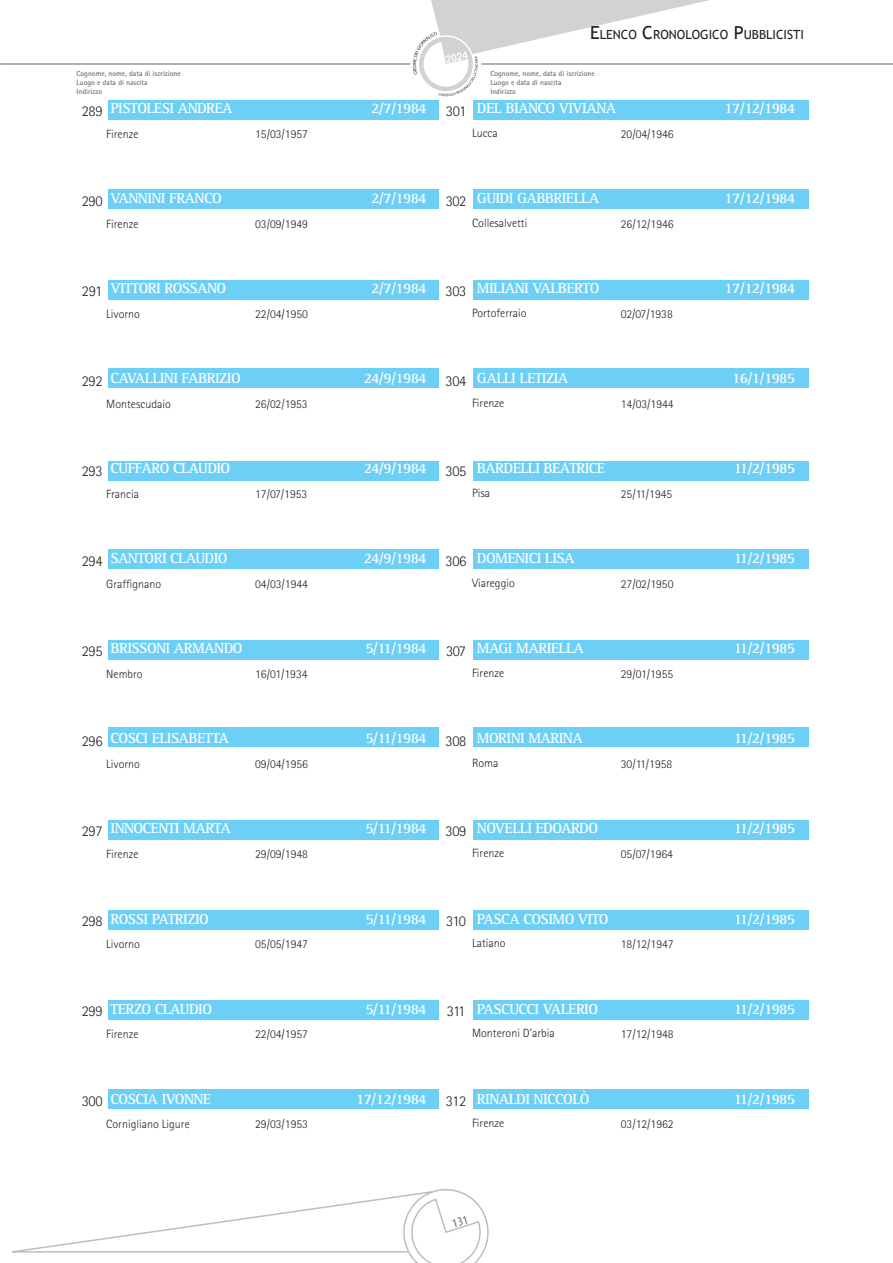
<style>
.page{position:relative;width:893px;height:1263px;background:#fff}
.page>*{position:absolute;margin:0;border:0;box-sizing:border-box;transform-origin:0 0}
.t1{font:700 15px "Rotis Serif";letter-spacing:-.04em;color:#fff}
.t2{font:300 15px "Rotis Sans Serif";letter-spacing:-.025em;color:#231f20}
.t3{font:12.6px "Trebuchet MS";color:#231f20}
.t4{font:300 12px "Rotis Sans Serif";color:#231f20}
.t5{font:700 7.5px/9px "Rotis Sans Serif";color:#6f7073}
.s1{font-size:18px}
</style>
<div class="page">
<hr style="left:481px;top:63px;width:412px;height:2px;background:#939598">
<hr style="left:0;top:63px;width:410px;height:2px;background:#939598">
<svg style="left:413px;top:0;width:332px;height:96px"></svg>
<div style="left:78px;top:1000px;width:731px;height:19px;background:#6bcff6"></div>
<div style="left:78px;top:1090px;width:731px;height:19px;background:#6bcff6"></div>
<div style="left:78px;top:550px;width:731px;height:19px;background:#6bcff6"></div>
<div style="left:78px;top:461px;width:731px;height:19px;background:#6bcff6"></div>
<div style="left:78px;top:368px;width:731px;height:19px;background:#6bcff6"></div>
<div style="left:78px;top:281px;width:731px;height:19px;background:#6bcff6"></div>
<div style="left:78px;top:910px;width:731px;height:19px;background:#6bcff6"></div>
<div style="left:78px;top:820px;width:731px;height:19px;background:#6bcff6"></div>
<div style="left:78px;top:727px;width:731px;height:20px;background:#6bcff6"></div>
<div style="left:78px;top:641px;width:731px;height:19px;background:#6bcff6"></div>
<div style="left:78px;top:190px;width:731px;height:19px;background:#6bcff6"></div>
<div style="left:78px;top:100px;width:731px;height:19px;background:#6bcff6"></div>
<div style="left:77px;top:100px;width:31px;height:1079px;background:#fff"></div>
<div style="left:439px;top:100px;width:34px;height:1079px;background:#fff"></div>
<svg style="left:12px;top:1189px;width:477px;height:74px"></svg>
<p class="t3" style="left:590px;top:28px;width:215px"><span class="s1">E</span>LENCO <span class="s1">C</span>RONOLOGICO <span class="s1">P</span>UBBLICISTI</p>
<p class="t5" style="left:77px;top:69px;width:106px">Cognome, nome, data di iscrizione<br>Luogo e data di nascita<br>Indirizzo</p>
<p class="t5" style="left:490px;top:69px;width:106px">Cognome, nome, data di iscrizione<br>Luogo e data di nascita<br>Indirizzo</p>
<p class="t2" style="left:82px;top:102px;width:22px">289</p>
<p class="t1" style="left:111px;top:100px;width:124px">PISTOLESI ANDREA</p>
<p class="t1" style="left:371px;top:100px;width:57px">2/7/1984</p>
<p class="t2" style="left:446px;top:102px;width:22px">301</p>
<p class="t1" style="left:477px;top:100px;width:141px">DEL BIANCO VIVIANA</p>
<p class="t4" style="left:106px;top:127px;width:34px">Firenze</p>
<p class="t4" style="left:255px;top:127px;width:54px">15/03/1957</p>
<p class="t4" style="left:472px;top:126px;width:27px">Lucca</p>
<p class="t4" style="left:621px;top:127px;width:54px">20/04/1946</p>
<p class="t2" style="left:82px;top:192px;width:22px">290</p>
<p class="t1" style="left:111px;top:190px;width:113px">VANNINI FRANCO</p>
<p class="t1" style="left:371px;top:190px;width:57px">2/7/1984</p>
<p class="t2" style="left:446px;top:192px;width:22px">302</p>
<p class="t1" style="left:477px;top:190px;width:124px">GUIDI GABBRIELLA</p>
<p class="t4" style="left:106px;top:217px;width:34px">Firenze</p>
<p class="t4" style="left:255px;top:217px;width:54px">03/09/1949</p>
<p class="t4" style="left:472px;top:216px;width:57px">Collesalvetti</p>
<p class="t4" style="left:621px;top:217px;width:54px">26/12/1946</p>
<p class="t2" style="left:82px;top:282px;width:22px">291</p>
<p class="t1" style="left:111px;top:280px;width:117px">VITTORI ROSSANO</p>
<p class="t1" style="left:371px;top:280px;width:57px">2/7/1984</p>
<p class="t2" style="left:446px;top:282px;width:22px">303</p>
<p class="t1" style="left:477px;top:280px;width:124px">MILIANI VALBERTO</p>
<p class="t4" style="left:106px;top:307px;width:35px">Livorno</p>
<p class="t4" style="left:255px;top:307px;width:54px">22/04/1950</p>
<p class="t4" style="left:472px;top:306px;width:56px">Portoferraio</p>
<p class="t4" style="left:621px;top:307px;width:53px">02/07/1938</p>
<p class="t2" style="left:82px;top:372px;width:22px">292</p>
<p class="t1" style="left:111px;top:370px;width:132px">CAVALLINI FABRIZIO</p>
<p class="t1" style="left:364px;top:370px;width:64px">24/9/1984</p>
<p class="t2" style="left:446px;top:372px;width:22px">304</p>
<p class="t1" style="left:477px;top:370px;width:93px">GALLI LETIZIA</p>
<p class="t4" style="left:106px;top:397px;width:66px">Montescudaio</p>
<p class="t4" style="left:255px;top:397px;width:54px">26/02/1953</p>
<p class="t4" style="left:472px;top:396px;width:34px">Firenze</p>
<p class="t4" style="left:621px;top:397px;width:54px">14/03/1944</p>
<p class="t2" style="left:82px;top:462px;width:22px">293</p>
<p class="t1" style="left:111px;top:460px;width:121px">CUFFARO CLAUDIO</p>
<p class="t1" style="left:364px;top:460px;width:64px">24/9/1984</p>
<p class="t2" style="left:446px;top:462px;width:22px">305</p>
<p class="t1" style="left:477px;top:460px;width:130px">BARDELLI BEATRICE</p>
<p class="t4" style="left:106px;top:487px;width:34px">Francia</p>
<p class="t4" style="left:255px;top:487px;width:54px">17/07/1953</p>
<p class="t4" style="left:472px;top:486px;width:20px">Pisa</p>
<p class="t4" style="left:621px;top:487px;width:53px">25/11/1945</p>
<p class="t2" style="left:82px;top:552px;width:22px">294</p>
<p class="t1" style="left:111px;top:550px;width:119px">SANTORI CLAUDIO</p>
<p class="t1" style="left:364px;top:550px;width:64px">24/9/1984</p>
<p class="t2" style="left:446px;top:552px;width:22px">306</p>
<p class="t1" style="left:477px;top:550px;width:99px">DOMENICI LISA</p>
<p class="t4" style="left:106px;top:577px;width:57px">Graffignano</p>
<p class="t4" style="left:255px;top:577px;width:54px">04/03/1944</p>
<p class="t4" style="left:472px;top:576px;width:44px">Viareggio</p>
<p class="t4" style="left:621px;top:577px;width:54px">27/02/1950</p>
<p class="t2" style="left:82px;top:642px;width:22px">295</p>
<p class="t1" style="left:111px;top:640px;width:133px">BRISSONI ARMANDO</p>
<p class="t1" style="left:365px;top:640px;width:63px">5/11/1984</p>
<p class="t2" style="left:446px;top:642px;width:22px">307</p>
<p class="t1" style="left:477px;top:640px;width:109px">MAGI MARIELLA</p>
<p class="t4" style="left:106px;top:667px;width:38px">Nembro</p>
<p class="t4" style="left:255px;top:667px;width:54px">16/01/1934</p>
<p class="t4" style="left:472px;top:666px;width:34px">Firenze</p>
<p class="t4" style="left:621px;top:667px;width:54px">29/01/1955</p>
<p class="t2" style="left:82px;top:732px;width:22px">296</p>
<p class="t1" style="left:111px;top:730px;width:120px">COSCI ELISABETTA</p>
<p class="t1" style="left:365px;top:730px;width:63px">5/11/1984</p>
<p class="t2" style="left:446px;top:732px;width:22px">308</p>
<p class="t1" style="left:477px;top:730px;width:107px">MORINI MARINA</p>
<p class="t4" style="left:106px;top:757px;width:35px">Livorno</p>
<p class="t4" style="left:255px;top:757px;width:54px">09/04/1956</p>
<p class="t4" style="left:472px;top:756px;width:28px">Roma</p>
<p class="t4" style="left:621px;top:757px;width:53px">30/11/1958</p>
<p class="t2" style="left:82px;top:822px;width:22px">297</p>
<p class="t1" style="left:111px;top:820px;width:122px">INNOCENTI MARTA</p>
<p class="t1" style="left:365px;top:820px;width:63px">5/11/1984</p>
<p class="t2" style="left:446px;top:822px;width:22px">309</p>
<p class="t1" style="left:477px;top:820px;width:123px">NOVELLI EDOARDO</p>
<p class="t4" style="left:106px;top:847px;width:34px">Firenze</p>
<p class="t4" style="left:255px;top:847px;width:54px">29/09/1948</p>
<p class="t4" style="left:472px;top:846px;width:34px">Firenze</p>
<p class="t4" style="left:621px;top:847px;width:54px">05/07/1964</p>
<p class="t2" style="left:82px;top:912px;width:22px">298</p>
<p class="t1" style="left:111px;top:910px;width:100px">ROSSI PATRIZIO</p>
<p class="t1" style="left:365px;top:910px;width:63px">5/11/1984</p>
<p class="t2" style="left:446px;top:912px;width:21px">310</p>
<p class="t1" style="left:477px;top:910px;width:133px">PASCA COSIMO VITO</p>
<p class="t4" style="left:106px;top:937px;width:35px">Livorno</p>
<p class="t4" style="left:255px;top:937px;width:54px">05/05/1947</p>
<p class="t4" style="left:472px;top:936px;width:35px">Latiano</p>
<p class="t4" style="left:621px;top:937px;width:54px">18/12/1947</p>
<p class="t2" style="left:82px;top:1002px;width:22px">299</p>
<p class="t1" style="left:111px;top:1000px;width:103px">TERZO CLAUDIO</p>
<p class="t1" style="left:365px;top:1000px;width:63px">5/11/1984</p>
<p class="t2" style="left:447px;top:1002px;width:20px">311</p>
<p class="t1" style="left:477px;top:1000px;width:123px">PASCUCCI VALERIO</p>
<p class="t4" style="left:106px;top:1027px;width:34px">Firenze</p>
<p class="t4" style="left:255px;top:1027px;width:54px">22/04/1957</p>
<p class="t4" style="left:472px;top:1026px;width:84px">Monteroni D’arbia</p>
<p class="t4" style="left:621px;top:1027px;width:54px">17/12/1948</p>
<p class="t2" style="left:82px;top:1092px;width:22px">300</p>
<p class="t1" style="left:111px;top:1090px;width:102px">COSCIA IVONNE</p>
<p class="t1" style="left:356px;top:1090px;width:72px">17/12/1984</p>
<p class="t2" style="left:446px;top:1092px;width:22px">312</p>
<p class="t1" style="left:477px;top:1090px;width:114px">RINALDI NICCOLÒ</p>
<p class="t4" style="left:106px;top:1117px;width:85px">Cornigliano Ligure</p>
<p class="t4" style="left:255px;top:1117px;width:54px">29/03/1953</p>
<p class="t4" style="left:472px;top:1116px;width:34px">Firenze</p>
<p class="t4" style="left:621px;top:1117px;width:54px">03/12/1962</p>
<p class="t1" style="left:725px;top:100px;width:72px">17/12/1984</p>
<p class="t1" style="left:725px;top:190px;width:72px">17/12/1984</p>
<p class="t1" style="left:725px;top:280px;width:72px">17/12/1984</p>
<p class="t1" style="left:732px;top:370px;width:64px">16/1/1985</p>
<p class="t1" style="left:734px;top:460px;width:63px">11/2/1985</p>
<p class="t1" style="left:734px;top:550px;width:63px">11/2/1985</p>
<p class="t1" style="left:734px;top:640px;width:63px">11/2/1985</p>
<p class="t1" style="left:734px;top:730px;width:63px">11/2/1985</p>
<p class="t1" style="left:734px;top:820px;width:63px">11/2/1985</p>
<p class="t1" style="left:734px;top:910px;width:63px">11/2/1985</p>
<p class="t1" style="left:734px;top:1000px;width:63px">11/2/1985</p>
<p class="t1" style="left:734px;top:1090px;width:63px">11/2/1985</p>
</div>
